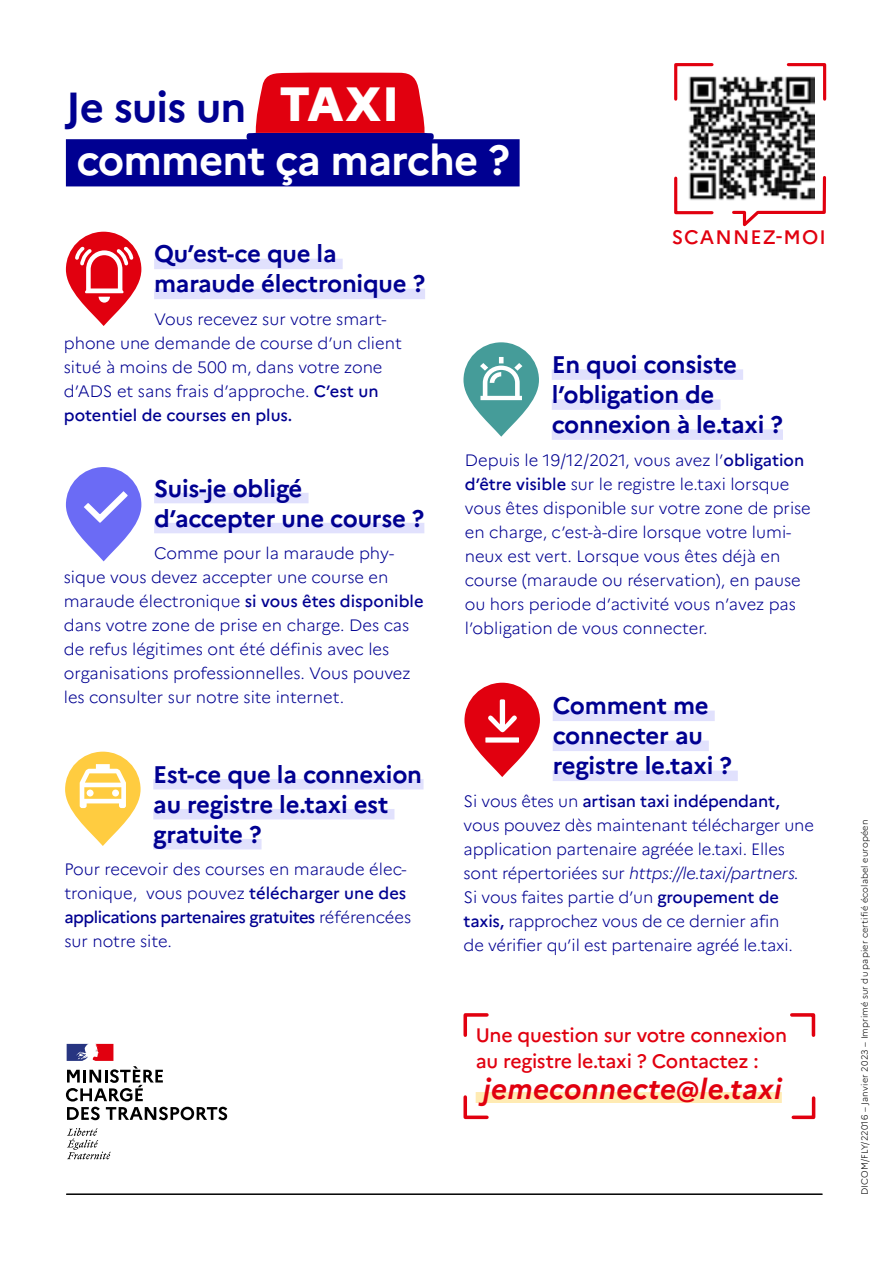
<style>
.page{position:relative;width:893px;height:1263px;background:#fff}
.page>*{position:absolute;margin:0;border:0;box-sizing:border-box;transform-origin:0 0}
.t1{font:800 48px "Marianne";color:#fff}
.t2{font:700 42px "Marianne";letter-spacing:-.02em;color:#fff}
.t3{font:700 42px "Marianne";letter-spacing:-.02em;color:#000091}
.t4{font:italic 700 28.5px "Marianne";letter-spacing:.01em;color:#e1000f}
.t5{font:700 24px/30px "Marianne";letter-spacing:-.01em;color:#000091}
.t6{font:500 19.5px/25.5px "Marianne";letter-spacing:-.01em;color:#e1000f}
.t7{font:500 19.5px "Marianne";letter-spacing:.06em;color:#e1000f}
.t8{font:300 16.5px/24px "Marianne";color:#000091}
.t9{font:300 9px "Marianne";letter-spacing:.02em;color:#000}
.s1{font-weight:500}
.s2{font-style:italic}
</style>
<div class="page">
<svg style="left:674px;top:63px;width:153px;height:164px"></svg>
<hr style="left:67px;top:1193px;width:755px;height:2px;background:#000">
<svg style="left:67px;top:1128px;width:44px;height:31px"></svg>
<svg style="left:67px;top:1107px;width:33px;height:13px"></svg>
<svg style="left:106px;top:1107px;width:121px;height:13px"></svg>
<svg style="left:66px;top:1044px;width:97px;height:57px"></svg>
<div style="left:66px;top:139px;width:454px;height:47px;background:#000091"></div>
<svg style="left:246px;top:72px;width:188px;height:68px;background:#ce243e"></svg>
<div style="left:154px;top:259px;width:189px;height:10px;background:#e1e1fd"></div>
<div style="left:154px;top:289px;width:271px;height:10px;background:#e1e1fd"></div>
<div style="left:153px;top:779px;width:270px;height:10px;background:#e1e1fd"></div>
<div style="left:153px;top:809px;width:241px;height:10px;background:#e1e1fd"></div>
<div style="left:153px;top:839px;width:109px;height:10px;background:#e1e1fd"></div>
<div style="left:154px;top:493px;width:155px;height:10px;background:#e1e1fd"></div>
<div style="left:154px;top:523px;width:270px;height:10px;background:#e1e1fd"></div>
<div style="left:553px;top:710px;width:162px;height:11px;background:#e1e1fd"></div>
<div style="left:553px;top:740px;width:156px;height:11px;background:#e1e1fd"></div>
<div style="left:553px;top:770px;width:185px;height:11px;background:#e1e1fd"></div>
<div style="left:552px;top:369px;width:191px;height:11px;background:#e1e1fd"></div>
<div style="left:552px;top:399px;width:168px;height:11px;background:#e1e1fd"></div>
<div style="left:552px;top:429px;width:231px;height:11px;background:#e1e1fd"></div>
<svg style="left:463px;top:342px;width:76px;height:95px;fill:#459c99"></svg>
<svg style="left:480px;top:357px;width:42px;height:43px"></svg>
<svg style="left:66px;top:467px;width:75px;height:94px;fill:#6b6bf5"></svg>
<svg style="left:84px;top:491px;width:44px;height:32px"></svg>
<svg style="left:65px;top:752px;width:76px;height:94px;fill:#ffcc40"></svg>
<svg style="left:80px;top:764px;width:46px;height:44px"></svg>
<svg style="left:463px;top:1013px;width:353px;height:107px"></svg>
<svg style="left:66px;top:232px;width:75px;height:94px;fill:#e1000f"></svg>
<svg style="left:72px;top:245px;width:64px;height:58px"></svg>
<svg style="left:464px;top:683px;width:76px;height:94px;fill:#e1000f"></svg>
<div style="left:485px;top:737px;width:34px;height:6px;background:#fff"></div>
<svg style="left:487px;top:699px;width:30px;height:33px"></svg>
<h1 class="t1" style="left:279px;top:74px;width:122px">TAXI</h1>
<h2 class="t3" style="left:66px;top:82px;width:182px">Je suis un</h2>
<h2 class="t2" style="left:76px;top:134px;width:435px">comment ça marche ?</h2>
<h3 class="t5" style="left:154px;top:239px;width:272px">Qu’est-ce que la maraude électronique ?</h3>
<p class="t8" style="left:64px;top:307px;width:340px;text-indent:90px">Vous recevez sur votre smart&shy;phone une demande de course d’un client situé à moins de 500 m, dans votre zone d’ADS et sans frais d’approche. <span class="s1">C’est un potentiel de courses en plus.</span></p>
<h3 class="t5" style="left:154px;top:473px;width:272px">Suis-je obligé d’accepter une course ?</h3>
<p class="t8" style="left:64px;top:541px;width:361px;text-indent:90px">Comme pour la maraude phy&shy;sique vous devez accepter une course en maraude électronique <span class="s1">si vous êtes disponible </span>dans votre zone de prise en charge. Des cas de refus légitimes ont été définis avec les organisations professionnelles. Vous pouvez les consulter sur notre site internet.</p>
<h3 class="t5" style="left:153px;top:759px;width:270px">Est-ce que la connexion au registre le.taxi est gratuite ?</h3>
<p class="t8" style="left:64px;top:857px;width:348px">Pour recevoir des courses en maraude élec&shy;tronique, vous pouvez <span class="s1">télécharger une des applications partenaires gratuites</span> référencées sur notre site.</p>
<p class="t7" style="left:672px;top:225px;width:156px">SCANNEZ-MOI</p>
<h3 class="t5" style="left:552px;top:349px;width:233px">En quoi consiste l’obligation de connexion à le.taxi ?</h3>
<p class="t8" style="left:465px;top:448px;width:348px">Depuis le 19/12/2021, vous avez l’<span class="s1">obligation d’être visible</span> sur le registre le.taxi lorsque vous êtes disponible sur votre zone de prise en charge, c’est-à-dire lorsque votre lumi&shy;neux est vert. Lorsque vous êtes déjà en course (maraude ou réservation), en pause ou hors periode d’activité vous n’avez pas l’obligation de vous connecter.</p>
<h3 class="t5" style="left:553px;top:691px;width:181px">Comment me connecter au registre le.taxi ?</h3>
<p class="t8" style="left:464px;top:789px;width:352px">Si vous êtes un <span class="s1">artisan taxi indépendant, </span>vous pouvez dès maintenant télécharger une application partenaire agréée le.taxi. Elles sont répertoriées sur <span class="s2">https://le.taxi/partners.<br></span>Si vous faites partie d’un <span class="s1">groupement de taxis,</span> rapprochez vous de ce dernier afin<br>de vérifier qu’il est partenaire agréé le.taxi.</p>
<p class="t6" style="left:476px;top:1022px;width:313px">Une question sur votre connexion au registre le.taxi ? Contactez :</p>
<h3 class="t4" style="left:483px;top:1071px;width:300px">jemeconnecte@le.taxi</h3>
<p class="t9" style="left:859px;top:1195px;width:377px;rotate:-90deg">DICOM/FLY/22016 – Janvier 2023 – Imprimé sur du papier certifié écolabel européen</p>
</div>
